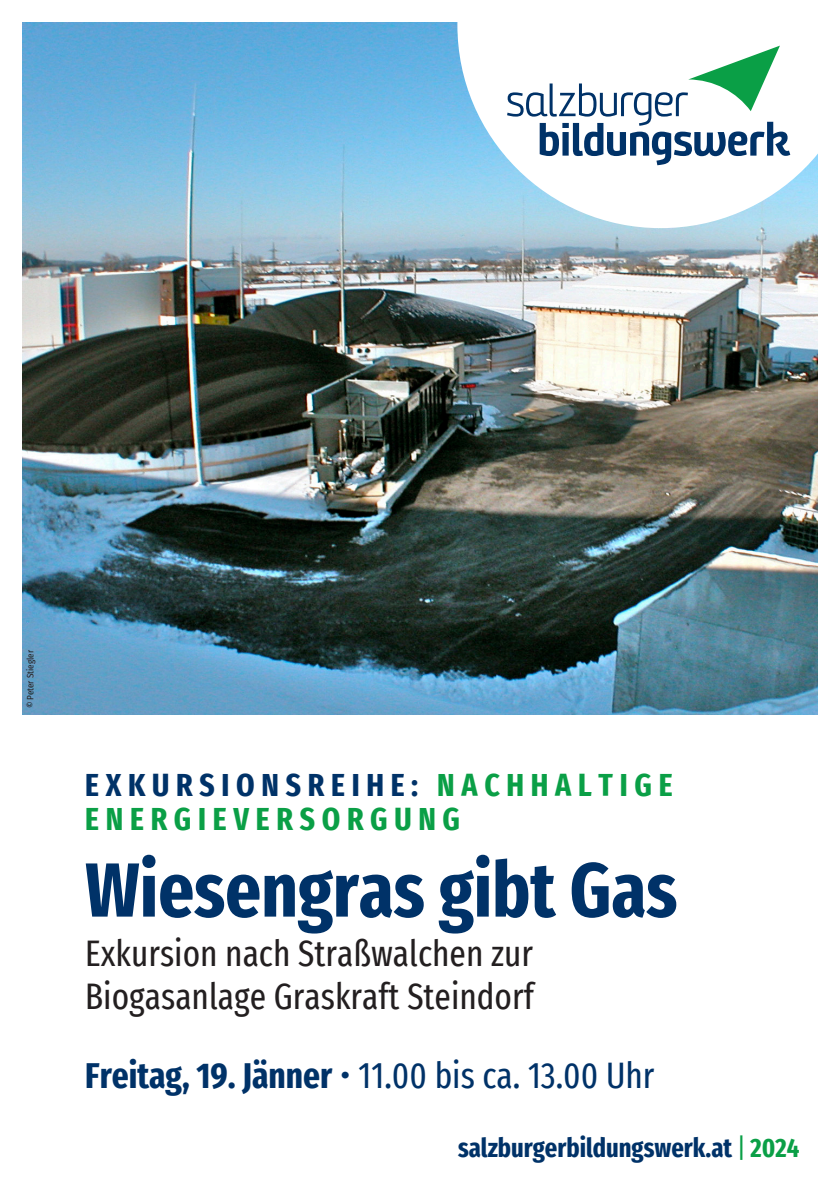
<style>
.page{position:relative;width:840px;height:1191px;background:#fff}
.page>*{position:absolute;margin:0;border:0;box-sizing:border-box;transform-origin:0 0}
.t1{font:700 extra-condensed 76.6px "Fira Sans";color:#003268}
.t2{font:extra-condensed 36px/42.8px "Fira Sans";color:#231f20}
.t3{font:extra-condensed 36px "Fira Sans";color:#003268}
.t4{font:700 extra-condensed 32px/34px "Fira Sans";letter-spacing:.21em;color:#0a9f46}
.t5{font:700 extra-condensed 26.6px "Fira Sans";color:#003268}
.t6{font:9px "Fira Sans Condensed";color:#231f20}
.s1{color:#003268}
.s2{font-weight:700}
.s3{font-weight:400;color:#0a9f46}
.s4{color:#0a9f46}
</style>
<div class="page">
<img style="left:23px;top:23px;width:793px;height:691px">
<svg style="left:457px;top:22px;width:361px;height:206px"></svg>
<svg style="left:507px;top:46px;width:282px;height:119px"></svg>
<p class="t6" style="left:23px;top:708px;width:60px;rotate:-90deg">© Peter Stiegler</p>
<p class="t4" style="left:85px;top:765px;width:568px"><span class="s1">Exkursionsreihe:</span> Nachhaltige<br>Energieversorgung</p>
<h1 class="t1" style="left:85px;top:826px;width:593px">Wiesengras gibt Gas</h1>
<p class="t2" style="left:85px;top:931px;width:450px">Exkursion nach Straßwalchen zur<br>Biogasanlage Graskraft Steindorf</p>
<p class="t3" style="left:85px;top:1048px;width:570px"><span class="s2">Freitag, 19. Jänner</span> 11.00 bis ca. 13.00 Uhr</p>
<p class="t5" style="left:458px;top:1125px;width:342px">salzburgerbildungswerk.at <span class="s3">|</span> <span class="s4">2024</span></p>
</div>
